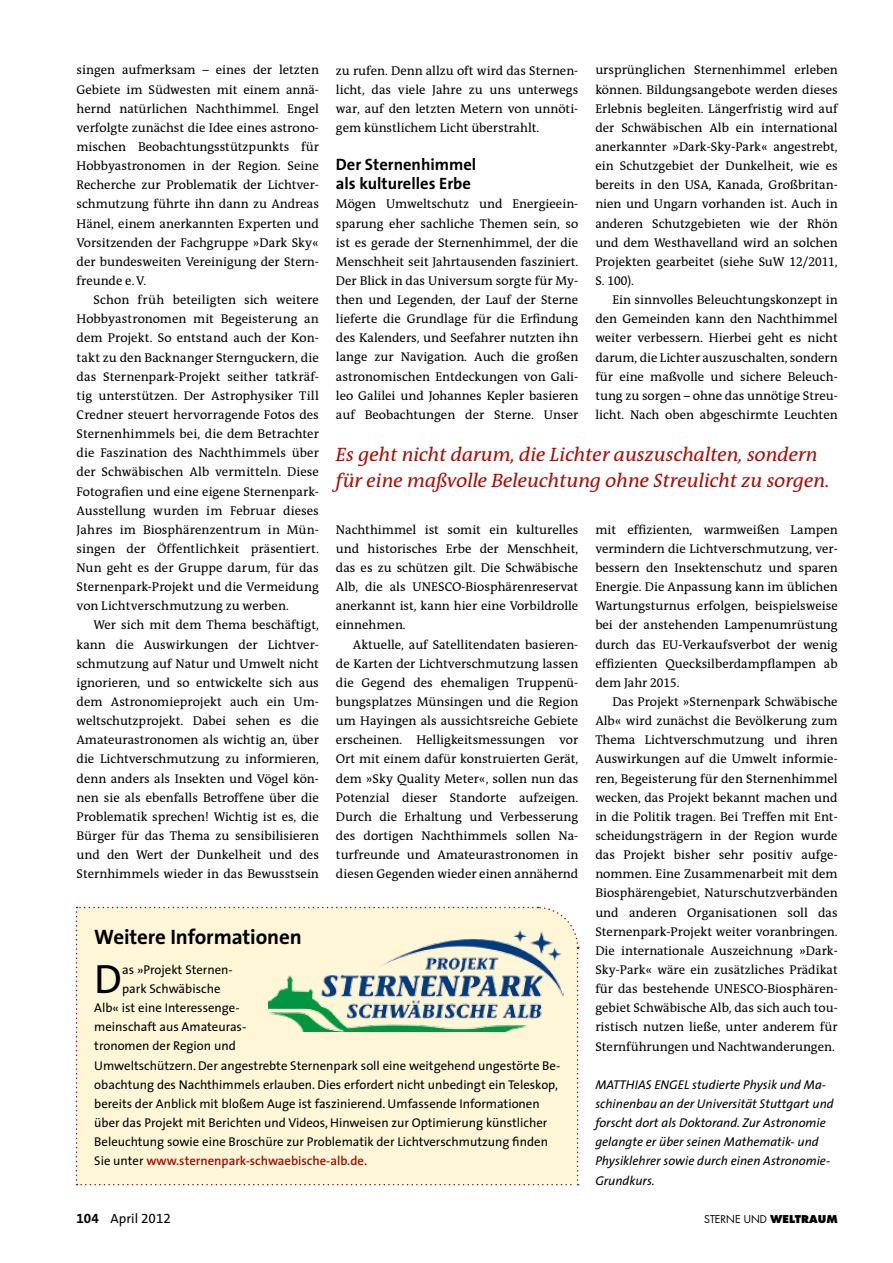
<style>
.page{position:relative;width:893px;height:1263px;background:#fff}
.page>*{position:absolute;margin:0;border:0;box-sizing:border-box;transform-origin:0 0}
.t1{font:41.1px "The Sans";color:#000}
.t2{font:700 21px "The Sans";letter-spacing:-.01em;color:#000}
.t3{font:italic 19.5px/25.5px "The Antiqua B5 i";color:#a50b03}
.t4{font:700 16.5px/19.2px "The Sans";color:#000}
.t5{font:13.5px "The Sans";color:#000}
.t6{font:12.75px/19.2px "The Antiqua B5";color:#000;text-align:justify}
.t7{font:12.75px "The Sans";color:#000}
.t8{font:italic 12.75px/19.2px "The Sans";color:#000}
.t9{font:600 12.75px "The Sans";color:#a50b03}
.t10{font:10.5px "Futura";color:#000}
.s1{font-family:"The Antiqua B5 c Caps"}
.s2{font-weight:400;color:#000}
.s3{font-family:"The Sans Bold Expert"}
.s4{font-family:"The Sans Expert"}
.s5{font-weight:800}
</style>
<div class="page">
<div style="left:76px;top:906px;width:503px;height:279px;background:#fff6d8"></div>
<img style="left:269px;top:927px;width:294px;height:104px">
<p class="t6" style="left:77px;top:61px;width:244px">singen aufmerksam – eines der letzten Gebiete im Südwesten mit einem annä&shy;hernd natürlichen Nachthimmel. Engel verfolgte zunächst die Idee eines astrono&shy;mischen Beobachtungsstützpunkts für Hobbyastronomen in der Region. Seine Recherche zur Problematik der Lichtver&shy;schmutzung führte ihn dann zu Andreas Hänel, einem anerkannten Experten und Vorsitzenden der Fachgruppe »Dark Sky« der bundesweiten Vereinigung der Stern&shy;freunde e.V.</p>
<p class="t6" style="left:77px;top:291px;width:244px;text-indent:17px">Schon früh beteiligten sich weitere Hobbyastronomen mit Begeisterung an dem Projekt. So entstand auch der Kon&shy;takt zu den Backnanger Sternguckern, die das Sternenpark-Projekt seither tatkräf&shy;tig unterstützen. Der Astrophysiker Till Credner steuert hervorragende Fotos des Sternenhimmels bei, die dem Betrachter die Faszination des Nachthimmels über der Schwäbischen Alb vermitteln. Diese Fotografien und eine eigene Sternenpark-Ausstellung wurden im Februar dieses Jahres im Biosphärenzentrum in Mün&shy;singen der Öffentlichkeit präsentiert.<br>Nun geht es der Gruppe darum, für das Sternenpark-Projekt und die Vermeidung von Lichtverschmutzung zu werben.</p>
<p class="t6" style="left:77px;top:616px;width:244px;text-indent:17px">Wer sich mit dem Thema beschäftigt, kann die Auswirkungen der Lichtver&shy;schmutzung auf Natur und Umwelt nicht ignorieren, und so entwickelte sich aus dem Astronomieprojekt auch ein Um&shy;weltschutzprojekt. Dabei sehen es die Amateurastronomen als wichtig an, über die Lichtverschmutzung zu informieren, denn anders als Insekten und Vögel kön&shy;nen sie als ebenfalls Betroffene über die Problematik sprechen! Wichtig ist es, die Bürger für das Thema zu sensibilisieren und den Wert der Dunkelheit und des Sternhimmels wieder in das Bewusstsein</p>
<p class="t6" style="left:595px;top:61px;width:244px">ursprünglichen Sternenhimmel erleben können. Bildungsangebote werden dieses Erlebnis begleiten. Längerfristig wird auf der Schwäbischen Alb ein international anerkannter »Dark-Sky-Park« angestrebt, ein Schutzgebiet der Dunkelheit, wie es bereits in den USA, Kanada, Großbritan&shy;nien und Ungarn vorhanden ist. Auch in anderen Schutzgebieten wie der Rhön und dem Westhavelland wird an solchen Projekten gearbeitet (siehe SuW <span class="s1">12</span>/<span class="s1">2011</span>, S. <span class="s1">100</span>).</p>
<p class="t6" style="left:595px;top:291px;width:244px;text-indent:17px">Ein sinnvolles Beleuchtungskonzept in den Gemeinden kann den Nachthimmel weiter verbessern. Hierbei geht es nicht darum, die Lichter auszuschalten, sondern für eine maßvolle und sichere Beleuch&shy;tung zu sorgen – ohne das unnötige Streu&shy;licht. Nach oben abgeschirmte Leuchten</p>
<p class="t6" style="left:336px;top:61px;width:244px">zu rufen. Denn allzu oft wird das Sternen&shy;licht, das viele Jahre zu uns unterwegs war, auf den letzten Metern von unnöti&shy;gem künstlichem Licht überstrahlt.</p>
<p class="t4" style="left:336px;top:155px;width:142px">Der Sternenhimmel als kulturelles Erbe</p>
<p class="t6" style="left:336px;top:195px;width:244px">Mögen Umweltschutz und Energieein&shy;sparung eher sachliche Themen sein, so ist es gerade der Sternenhimmel, der die Menschheit seit Jahrtausenden fasziniert.<br>Der Blick in das Universum sorgte für My&shy;then und Legenden, der Lauf der Sterne lieferte die Grundlage für die Erfindung des Kalenders, und Seefahrer nutzten ihn lange zur Navigation. Auch die großen astronomischen Entdeckungen von Gali&shy;leo Galilei und Johannes Kepler basieren auf Beobachtungen der Sterne. Unser</p>
<h3 class="t3" style="left:336px;top:443px;width:495px">Es geht nicht darum, die Lichter auszuschalten, sondern für eine maßvolle Beleuchtung ohne Streulicht zu sorgen.</h3>
<p class="t6" style="left:336px;top:520px;width:244px">Nachthimmel ist somit ein kulturelles und historisches Erbe der Menschheit, das es zu schützen gilt. Die Schwäbische Alb, die als UNESCO-Biosphärenreservat anerkannt ist, kann hier eine Vorbildrolle einnehmen.</p>
<p class="t6" style="left:336px;top:635px;width:244px;text-indent:17px">Aktuelle, auf Satellitendaten basieren&shy;de Karten der Lichtverschmutzung lassen die Gegend des ehemaligen Truppenü&shy;bungsplatzes Münsingen und die Region um Hayingen als aussichtsreiche Gebiete erscheinen. Helligkeitsmessungen vor Ort mit einem dafür konstruierten Gerät, dem »Sky Quality Meter«, sollen nun das Potenzial dieser Standorte aufzeigen.<br>Durch die Erhaltung und Verbesserung des dortigen Nachthimmels sollen Na&shy;turfreunde und Amateurastronomen in diesen Gegenden wieder einen annähernd</p>
<p class="t6" style="left:595px;top:520px;width:244px">mit effizienten, warmweißen Lampen vermindern die Lichtverschmutzung, ver&shy;bessern den Insektenschutz und sparen Energie. Die Anpassung kann im üblichen Wartungsturnus erfolgen, beispielsweise bei der anstehenden Lampenumrüstung durch das EU-Verkaufsverbot der wenig effizienten Quecksilberdampflampen ab dem Jahr <span class="s1">2015</span>.</p>
<p class="t6" style="left:595px;top:693px;width:244px;text-indent:17px">Das Projekt »Sternenpark Schwäbische Alb« wird zunächst die Bevölkerung zum Thema Lichtverschmutzung und ihren Auswirkungen auf die Umwelt informie&shy;ren, Begeisterung für den Sternenhimmel wecken, das Projekt bekannt machen und in die Politik tragen. Bei Treffen mit Ent&shy;scheidungsträgern in der Region wurde das Projekt bisher sehr positiv aufge&shy;nommen. Eine Zusammenarbeit mit dem Biosphärengebiet, Naturschutzverbänden und anderen Organisationen soll das Sternenpark-Projekt weiter voranbringen.<br>Die internationale Auszeichnung »Dark-Sky-Park« wäre ein zusätzliches Prädikat für das bestehende UNESCO-Biosphären&shy;gebiet Schwäbische Alb, das sich auch tou&shy;ristisch nutzen ließe, unter anderem für Sternführungen und Nachtwanderungen.</p>
<p class="t8" style="left:595px;top:1075px;width:240px">Matthias Engel studierte Physik und Ma&shy;schinenbau an der Universität Stuttgart und forscht dort als Doktorand. Zur Astronomie gelangte er über seinen Mathematik- und Physiklehrer sowie durch einen Astronomie-Grundkurs.</p>
<h2 class="t2" style="left:94px;top:923px;width:209px">Weitere Informationen</h2>
<h1 class="t1" style="left:94px;top:953px;width:29px">D</h1>
<p class="t7" style="left:122px;top:961px;width:112px">as »Projekt Sternen-</p>
<p class="t7" style="left:122px;top:980px;width:100px">park Schwäbische</p>
<p class="t7" style="left:94px;top:999px;width:147px">Alb« ist eine Interessenge-</p>
<p class="t7" style="left:94px;top:1019px;width:153px">meinschaft aus Amateuras-</p>
<p class="t7" style="left:94px;top:1038px;width:143px">tronomen der Region und</p>
<p class="t7" style="left:94px;top:1057px;width:467px">Umweltschützern. Der angestrebte Sternenpark soll eine weitgehend ungestörte Be-</p>
<p class="t7" style="left:94px;top:1076px;width:465px">obachtung des Nachthimmels erlauben. Dies erfordert nicht unbedingt ein Teleskop,</p>
<p class="t7" style="left:94px;top:1095px;width:447px">bereits der Anblick mit bloßem Auge ist faszinierend. Umfassende Informationen</p>
<p class="t7" style="left:94px;top:1114px;width:455px">über das Projekt mit Berichten und Videos, Hinweisen zur Optimierung künstlicher</p>
<p class="t7" style="left:94px;top:1133px;width:455px">Beleuchtung sowie eine Broschüre zur Problematik der Lichtverschmutzung finden</p>
<p class="t9" style="left:94px;top:1153px;width:274px"><span class="s2">Sie unter</span> www.sternenpark-schwaebische-alb.de.</p>
<p class="t5" style="left:77px;top:1210px;width:96px"><span class="s3">104</span> April <span class="s4">2012</span></p>
<p class="t10" style="left:704px;top:1212px;width:135px">STERNE UND <span class="s5">WELTRAUM</span></p>
</div>
